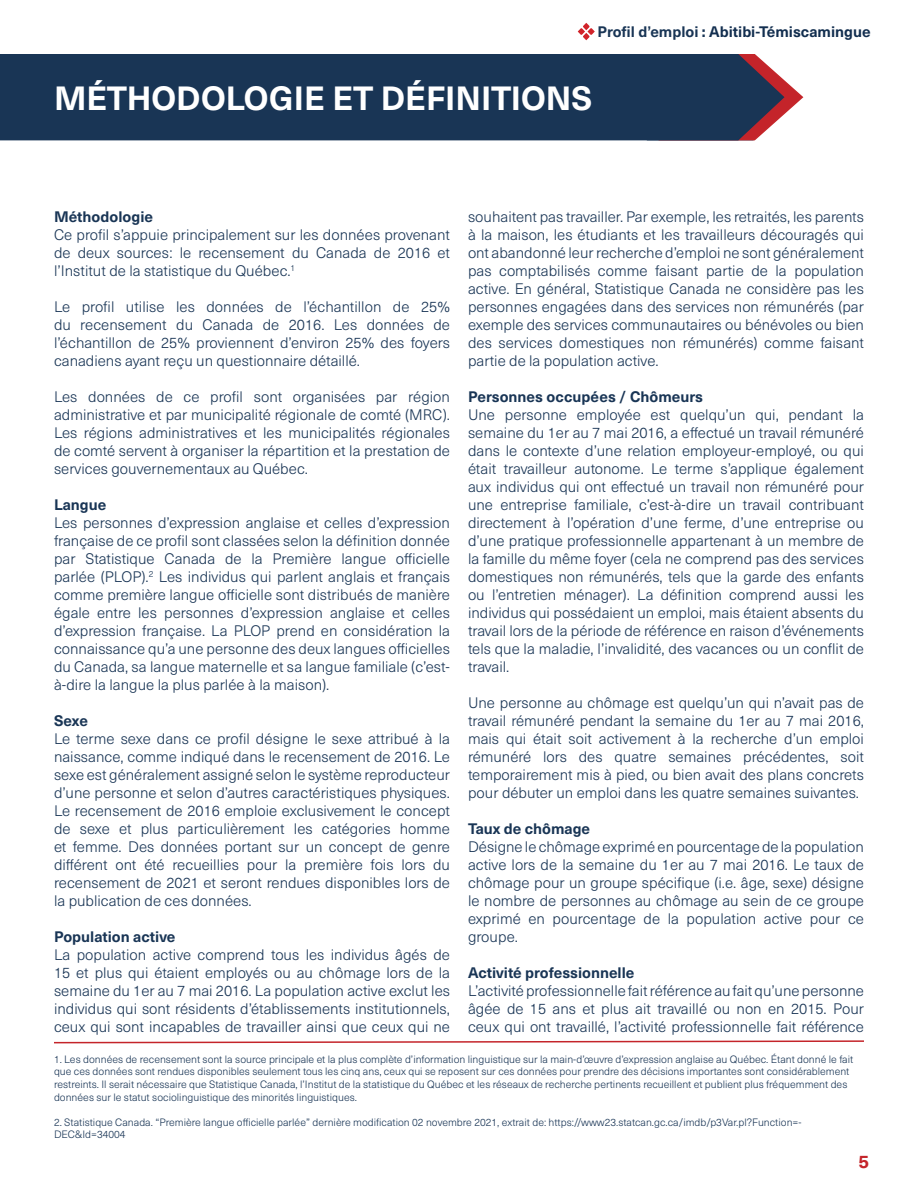
<style>
.page{position:relative;width:918px;height:1188px;background:#fff}
.page>*{position:absolute;margin:0;border:0;box-sizing:border-box;transform-origin:0 0}
.t1{font:700 33px "Neue Haas Unica W1 G";color:#fff}
.t2{font:700 18px "Neue Haas Unica W1 G";color:#c4242a}
.t3{font:300 15px/18px "Neue Haas Unica W1 G";color:#193555;text-align:justify}
.t4{font:700 15px "Neue Haas Unica W1 G";color:#193555}
.t5{font:700 15px "Neue Haas Unica W1 G";color:#122e4f}
.t6{font:300 10.5px/12.6px "Neue Haas Unica W1 G";color:#193555}
.s1{color:#193555}
.s2{color:#fff}
</style>
<div class="page">
<div style="left:0;top:54px;width:754px;height:86px;background:#193555"></div>
<svg style="left:600px;top:54px;width:204px;height:87px"></svg>
<svg style="left:578px;top:23px;width:17px;height:17px"></svg>
<svg style="left:54px;top:1040px;width:810px;height:4px"></svg>
<p class="t5" style="left:598px;top:21px;width:322px"><span class="s1">Profil d’emploi :</span> Abitibi-Témiscamingue<span class="s2">ère-Ap</span></p>
<p class="t1" style="left:54px;top:73px;width:540px">MÉTHODOLOGIE ET DÉFINITIONS</p>
<p class="t4" style="left:54px;top:205px;width:101px">Méthodologie</p>
<p class="t3" style="left:54px;top:225px;width:397px">Ce profil s’appuie principalement sur les données provenant de deux sources: le recensement du Canada de 2016 et l’Institut de la statistique du Québec.<sup>1</sup></p>
<p class="t3" style="left:54px;top:297px;width:398px">Le profil utilise les données de l’échantillon de 25% du recensement du Canada de 2016. Les données de l’échantillon de 25% proviennent d’environ 25% des foyers canadiens ayant reçu un questionnaire détaillé.</p>
<p class="t3" style="left:54px;top:387px;width:398px">Les données de ce profil sont organisées par région administrative et par municipalité régionale de comté (MRC).<br>Les régions administratives et les municipalités régionales de comté servent à organiser la répartition et la prestation de services gouvernementaux au Québec.</p>
<p class="t4" style="left:54px;top:493px;width:54px">Langue</p>
<p class="t3" style="left:54px;top:513px;width:398px">Les personnes d’expression anglaise et celles d’expression française de ce profil sont classées selon la définition donnée par Statistique Canada de la Première langue officielle parlée (PLOP).<sup>2</sup> Les individus qui parlent anglais et français comme première langue officielle sont distribués de manière égale entre les personnes d’expression anglaise et celles d’expression française. La PLOP prend en considération la connaissance qu’a une personne des deux langues officielles du Canada, sa langue maternelle et sa langue familiale (c’est&shy;à-dire la langue la plus parlée à la maison).</p>
<p class="t4" style="left:54px;top:709px;width:35px">Sexe</p>
<p class="t3" style="left:54px;top:729px;width:398px">Le terme sexe dans ce profil désigne le sexe attribué à la naissance, comme indiqué dans le recensement de 2016. Le sexe est généralement assigné selon le système reproducteur d’une personne et selon d’autres caractéristiques physiques.<br>Le recensement de 2016 emploie exclusivement le concept de sexe et plus particulièrement les catégories homme et femme. Des données portant sur un concept de genre différent ont été recueillies pour la première fois lors du recensement de 2021 et seront rendues disponibles lors de la publication de ces données.</p>
<p class="t4" style="left:54px;top:925px;width:123px">Population active</p>
<p class="t3" style="left:54px;top:945px;width:398px">La population active comprend tous les individus âgés de 15 et plus qui étaient employés ou au chômage lors de la semaine du 1er au 7 mai 2016. La population active exclut les individus qui sont résidents d’établissements institutionnels, ceux qui sont incapables de travailler ainsi que ceux qui ne</p>
<p class="t3" style="left:468px;top:207px;width:398px">souhaitent pas travailler. Par exemple, les retraités, les parents à la maison, les étudiants et les travailleurs découragés qui ont abandonné leur recherche d’emploi ne sont généralement pas comptabilisés comme faisant partie de la population active. En général, Statistique Canada ne considère pas les personnes engagées dans des services non rémunérés (par exemple des services communautaires ou bénévoles ou bien des services domestiques non rémunérés) comme faisant partie de la population active.</p>
<p class="t4" style="left:468px;top:385px;width:237px">Personnes occupées / Chômeurs</p>
<p class="t3" style="left:468px;top:405px;width:398px">Une personne employée est quelqu’un qui, pendant la semaine du 1er au 7 mai 2016, a effectué un travail rémunéré dans le contexte d’une relation employeur-employé, ou qui était travailleur autonome. Le terme s’applique également aux individus qui ont effectué un travail non rémunéré pour une entreprise familiale, c’est-à-dire un travail contribuant directement à l’opération d’une ferme, d’une entreprise ou d’une pratique professionnelle appartenant à un membre de la famille du même foyer (cela ne comprend pas des services domestiques non rémunérés, tels que la garde des enfants ou l’entretien ménager). La définition comprend aussi les individus qui possédaient un emploi, mais étaient absents du travail lors de la période de référence en raison d’événements tels que la maladie, l’invalidité, des vacances ou un conflit de travail.</p>
<p class="t3" style="left:468px;top:693px;width:398px">Une personne au chômage est quelqu’un qui n’avait pas de travail rémunéré pendant la semaine du 1er au 7 mai 2016, mais qui était soit activement à la recherche d’un emploi rémunéré lors des quatre semaines précédentes, soit temporairement mis à pied, ou bien avait des plans concrets pour débuter un emploi dans les quatre semaines suivantes.</p>
<p class="t4" style="left:468px;top:817px;width:124px">Taux de chômage</p>
<p class="t3" style="left:468px;top:837px;width:398px">Désigne le chômage exprimé en pourcentage de la population active lors de la semaine du 1er au 7 mai 2016. Le taux de chômage pour un groupe spécifique (i.e. âge, sexe) désigne le nombre de personnes au chômage au sein de ce groupe exprimé en pourcentage de la population active pour ce groupe.</p>
<p class="t4" style="left:468px;top:961px;width:168px">Activité professionnelle</p>
<p class="t3" style="left:468px;top:981px;width:398px">L’activité professionnelle fait référence au fait qu’une personne âgée de 15 ans et plus ait travaillé ou non en 2015. Pour ceux qui ont travaillé, l’activité professionnelle fait référence</p>
<p class="t6" style="left:54px;top:1052px;width:801px">1. Les données de recensement sont la source principale et la plus complète d’information linguistique sur la main-d’œuvre d’expression anglaise au Québec. Étant donné le fait que ces données sont rendues disponibles seulement tous les cinq ans, ceux qui se reposent sur ces données pour prendre des décisions importantes sont considérablement restreints. Il serait nécessaire que Statistique Canada, l’Institut de la statistique du Québec et les réseaux de recherche pertinents recueillent et publient plus fréquemment des données sur le statut sociolinguistique des minorités linguistiques.</p>
<p class="t6" style="left:54px;top:1115px;width:749px">2. Statistique Canada. “Première langue officielle parlée” dernière modification 02 novembre 2021, extrait de: https://www23.statcan.gc.ca/imdb/p3Var.pl?Function=-<br>DEC&amp;Id=34004</p>
<p class="t2" style="left:859px;top:1148px;width:12px">5</p>
</div>
